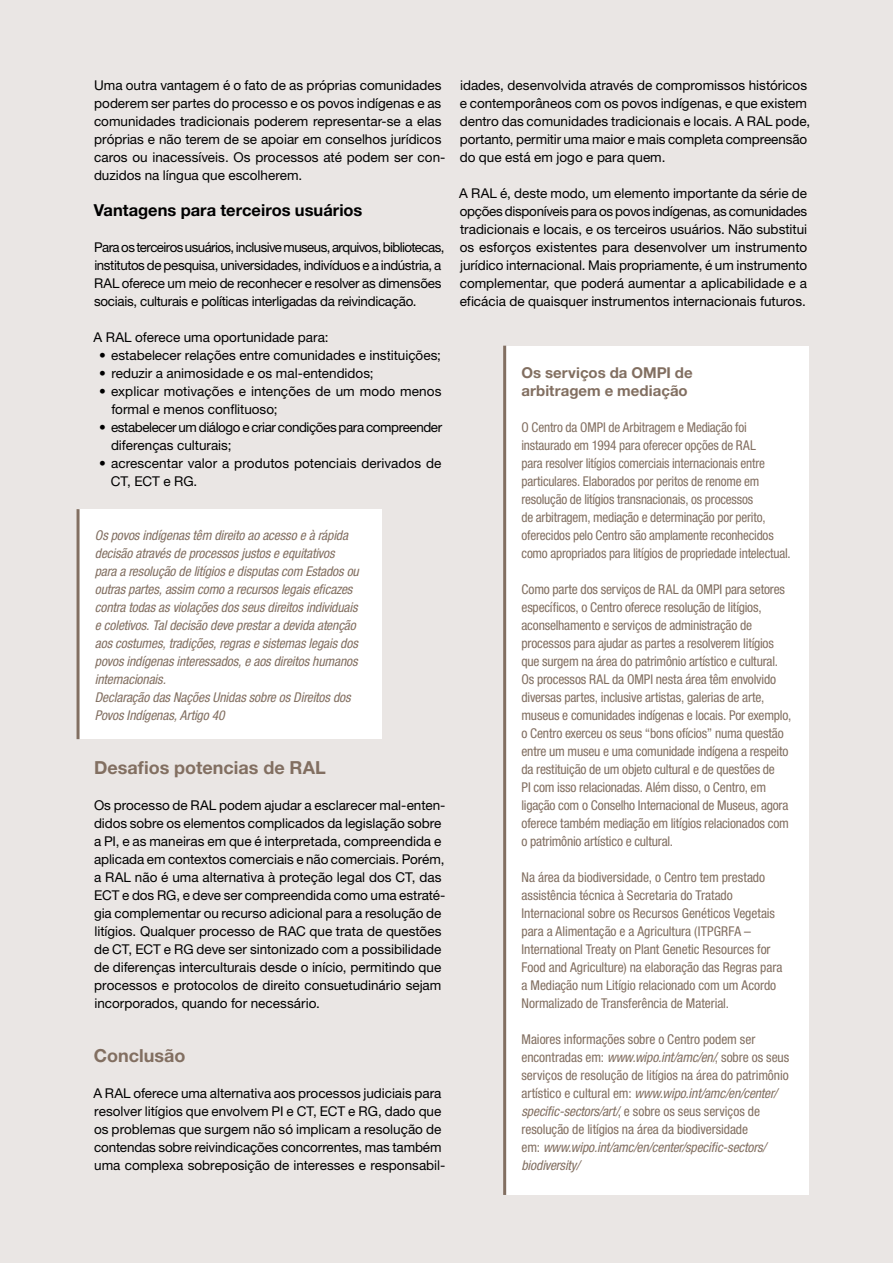
<style>
.page{position:relative;width:893px;height:1263px;background:#eae6e4}
.page>*{position:absolute;margin:0;border:0;box-sizing:border-box;transform-origin:0 0}
.t1{font:700 18px "Helvetica Neue LT Std";color:#826f61}
.t2{font:700 16.5px "Helvetica Neue LT Std";color:#000}
.t3{font:700 15px/18px "Helvetica Neue LT Std";letter-spacing:.005em;color:#826f61}
.t4{font:13.5px/18px "Helvetica Neue LT Std";color:#000}
.t5{font:condensed 13.5px/18px "Helvetica Neue LT Std";letter-spacing:-.01em;color:#826f61}
.t6{font:italic condensed 13.5px/18px "Helvetica Neue LT Std";letter-spacing:-.01em;color:#826f61}
.t7{font:13.5px/18px "Helvetica Neue LT Std";letter-spacing:-.025em;color:#000}
.s1{font-style:italic}
</style>
<div class="page">
<div style="left:78px;top:509px;width:303px;height:230px;background:#fff"></div>
<hr style="left:77px;top:509px;width:3px;height:230px;background:#826f61">
<div style="left:504px;top:346px;width:305px;height:848px;background:#fff"></div>
<hr style="left:503px;top:346px;width:3px;height:849px;background:#826f61">
<p class="t4" style="left:94px;top:76px;width:353px">Uma outra vantagem é o fato de as próprias comunidades poderem ser partes do processo e os povos indígenas e as comunidades tradicionais poderem representar-se a elas próprias e não terem de se apoiar em conselhos jurídicos caros ou inacessíveis. Os processos até podem ser con&shy;duzidos na língua que escolherem.</p>
<p class="t2" style="left:94px;top:200px;width:270px">Vantagens para terceiros usuários</p>
<p class="t7" style="left:94px;top:238px;width:352px">Para os terceiros usuários, inclusive museus, arquivos, bibliotecas, institutos de pesquisa, universidades, indivíduos e a indústria, a RAL oferece um meio de reconhecer e resolver as dimensões sociais, culturais e políticas interligadas da reivindicação.</p>
<p class="t4" style="left:94px;top:328px;width:237px">A RAL oferece uma oportunidade para:</p>
<p class="t4" style="left:99px;top:346px;width:343px">• estabelecer relações entre comunidades e instituições;</p>
<p class="t4" style="left:99px;top:364px;width:276px">• reduzir a animosidade e os mal-entendidos;</p>
<p class="t4" style="left:111px;top:382px;width:332px;text-indent:-12px">• explicar motivações e intenções de um modo menos formal e menos conflituoso;</p>
<p class="t7" style="left:111px;top:418px;width:333px;text-indent:-12px">• estabelecer um diálogo e criar condições para compreender diferenças culturais;</p>
<p class="t4" style="left:111px;top:454px;width:332px;text-indent:-12px">• acrescentar valor a produtos potenciais derivados de<br>CT, ECT e RG.</p>
<p class="t6" style="left:95px;top:527px;width:265px">Os povos indígenas têm direito ao acesso e à rápida decisão através de processos justos e equitativos para a resolução de litígios e disputas com Estados ou outras partes, assim como a recursos legais eficazes contra todas as violações dos seus direitos individuais e coletivos. Tal decisão deve prestar a devida atenção aos costumes, tradições, regras e sistemas legais dos povos indígenas interessados, e aos direitos humanos internacionais.<br>Declaração das Nações Unidas sobre os Direitos dos Povos Indígenas, Artigo 40</p>
<h1 class="t1" style="left:94px;top:756px;width:233px">Desafios potencias de RAL</h1>
<p class="t4" style="left:94px;top:796px;width:353px">Os processo de RAL podem ajudar a esclarecer mal-enten&shy;didos sobre os elementos complicados da legislação sobre a PI, e as maneiras em que é interpretada, compreendida e aplicada em contextos comerciais e não comerciais. Porém, a RAL não é uma alternativa à proteção legal dos CT, das ECT e dos RG, e deve ser compreendida como uma estraté&shy;gia complementar ou recurso adicional para a resolução de litígios. Qualquer processo de RAC que trata de questões de CT, ECT e RG deve ser sintonizado com a possibilidade de diferenças interculturais desde o início, permitindo que processos e protocolos de direito consuetudinário sejam incorporados, quando for necessário.</p>
<h1 class="t1" style="left:94px;top:1044px;width:93px">Conclusão</h1>
<p class="t4" style="left:94px;top:1084px;width:353px">A RAL oferece uma alternativa aos processos judiciais para resolver litígios que envolvem PI e CT, ECT e RG, dado que os problemas que surgem não só implicam a resolução de contendas sobre reivindicações concorrentes, mas também uma complexa sobreposição de interesses e responsabil-</p>
<p class="t4" style="left:460px;top:76px;width:352px">idades, desenvolvida através de compromissos históricos e contemporâneos com os povos indígenas, e que existem dentro das comunidades tradicionais e locais. A RAL pode, portanto, permitir uma maior e mais completa compreensão do que está em jogo e para quem.</p>
<p class="t4" style="left:459px;top:184px;width:349px;text-align:justify">A RAL é, deste modo, um elemento importante da série de opções disponíveis para os povos indígenas, as comunidades tradicionais e locais, e os terceiros usuários. Não substitui os esforços existentes para desenvolver um instrumento jurídico internacional. Mais propriamente, é um instrumento complementar, que poderá aumentar a aplicabilidade e a eficácia de quaisquer instrumentos internacionais futuros.</p>
<p class="t3" style="left:521px;top:363px;width:173px">Os serviços da OMPI de arbitragem e mediação</p>
<p class="t5" style="left:521px;top:418px;width:271px">O Centro da OMPI de Arbitragem e Mediação foi instaurado em 1994 para oferecer opções de RAL<br>para resolver litígios comerciais internacionais entre particulares. Elaborados por peritos de renome em resolução de litígios transnacionais, os processos<br>de arbitragem, mediação e determinação por perito, oferecidos pelo Centro são amplamente reconhecidos como apropriados para litígios de propriedade intelectual.</p>
<p class="t5" style="left:521px;top:580px;width:271px">Como parte dos serviços de RAL da OMPI para setores específicos, o Centro oferece resolução de litígios, aconselhamento e serviços de administração de processos para ajudar as partes a resolverem litígios que surgem na área do patrimônio artístico e cultural.<br>Os processos RAL da OMPI nesta área têm envolvido diversas partes, inclusive artistas, galerias de arte, museus e comunidades indígenas e locais. Por exemplo, o Centro exerceu os seus “bons ofícios” numa questão entre um museu e uma comunidade indígena a respeito da restituição de um objeto cultural e de questões de<br>PI com isso relacionadas. Além disso, o Centro, em ligação com o Conselho Internacional de Museus, agora oferece também mediação em litígios relacionados com o patrimônio artístico e cultural.</p>
<p class="t5" style="left:521px;top:868px;width:262px">Na área da biodiversidade, o Centro tem prestado assistência técnica à Secretaria do Tratado Internacional sobre os Recursos Genéticos Vegetais para a Alimentação e a Agricultura (ITPGRFA – International Treaty on Plant Genetic Resources for Food and Agriculture) na elaboração das Regras para a Mediação num Litígio relacionado com um Acordo Normalizado de Transferência de Material.</p>
<p class="t5" style="left:521px;top:1030px;width:269px">Maiores informações sobre o Centro podem ser encontradas em: <span class="s1">www.wipo.int/amc/en/</span>, sobre os seus serviços de resolução de litígios na área do patrimônio artístico e cultural em: <span class="s1">www.wipo.int/amc/en/center/ specific-sectors/art/</span>, e sobre os seus serviços de resolução de litígios na área da biodiversidade<br>em: <span class="s1">www.wipo.int/amc/en/center/specific-sectors/ biodiversity/</span></p>
</div>
